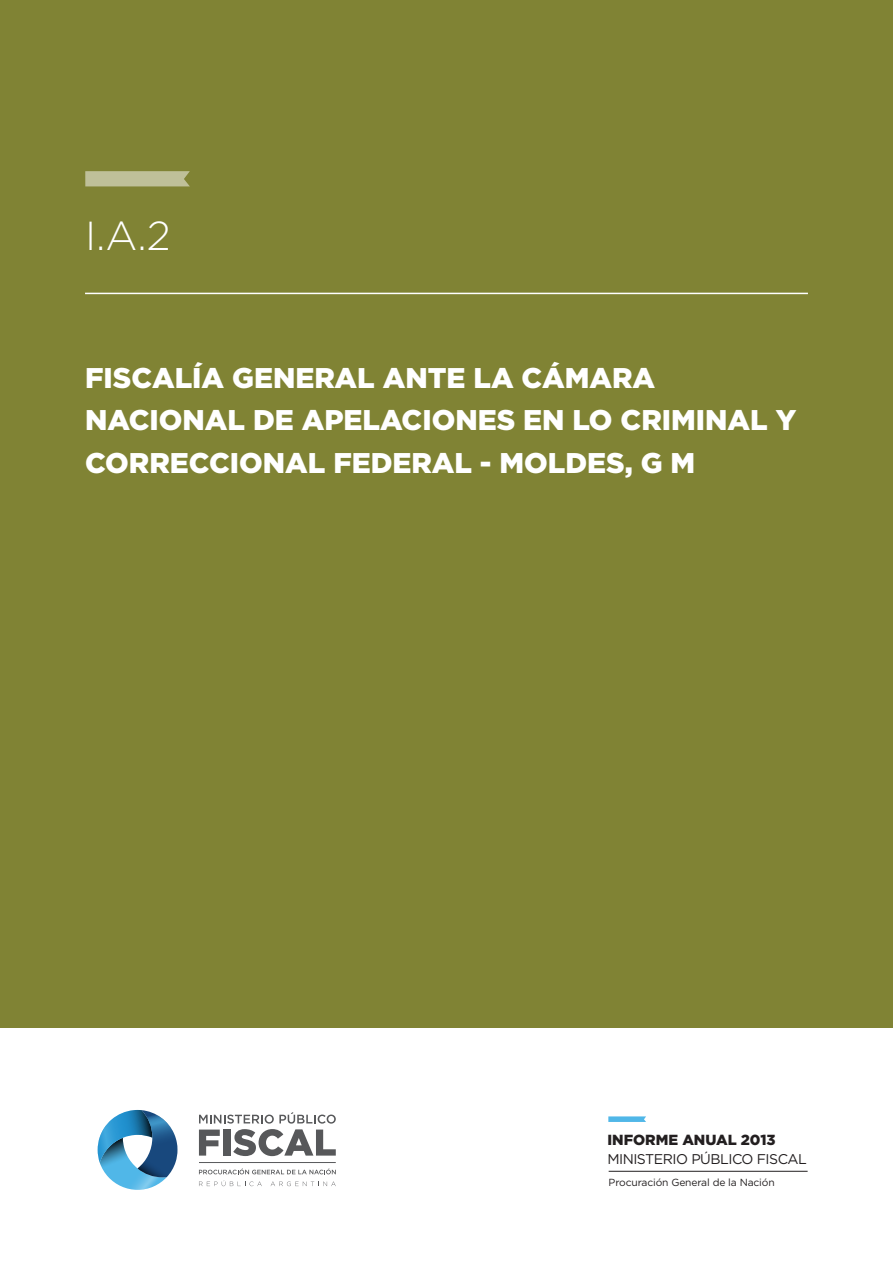
<style>
.page{position:relative;width:893px;height:1263px;background:#fff}
.page>*{position:absolute;margin:0;border:0;box-sizing:border-box;transform-origin:0 0}
.t1{font:300 40.5px "Gotham";color:#fff}
.t2{font:900 28.5px/42px "Gotham";color:#fff}
.t3{font:900 14.7px "Gotham";color:#231f20}
.t4{font:14.1px "Gotham";letter-spacing:-.035em;color:#231f20}
.t5{font:10.35px "Gotham";letter-spacing:-.01em;color:#231f20}
</style>
<div class="page">
<div style="left:0;top:0;width:893px;height:1027px;background:#808334"></div>
<hr style="left:85px;top:293px;width:723px;height:1px;background:#fff">
<hr style="left:199px;top:1162px;width:137px;height:1px;background:#57585a">
<svg style="left:199px;top:1168px;width:137px;height:6px"></svg>
<svg style="left:199px;top:1180px;width:63px;height:6px"></svg>
<svg style="left:271px;top:1181px;width:65px;height:5px"></svg>
<svg style="left:199px;top:1129px;width:21px;height:26px"></svg>
<div style="left:223px;top:1129px;width:7px;height:26px;background:#57585a"></div>
<svg style="left:233px;top:1129px;width:103px;height:27px"></svg>
<svg style="left:199px;top:1112px;width:137px;height:11px"></svg>
<svg style="left:98px;top:1110px;width:79px;height:80px"></svg>
<svg style="left:608px;top:1116px;width:38px;height:6px"></svg>
<hr style="left:609px;top:1171px;width:199px;height:1px;background:#231f20">
<svg style="left:85px;top:171px;width:105px;height:15px;background:#bcbd94"></svg>
<h1 class="t1" style="left:85px;top:210px;width:87px">I.A.2</h1>
<p class="t2" style="left:85px;top:357px;width:713px">FISCALÍA GENERAL ANTE LA CÁMARA<br>NACIONAL DE APELACIONES EN LO CRIMINAL Y<br>CORRECCIONAL FEDERAL - MOLDES, G M</p>
<p class="t3" style="left:607px;top:1130px;width:170px">INFORME ANUAL 2013</p>
<p class="t4" style="left:607px;top:1149px;width:201px">MINISTERIO PÚBLICO FISCAL</p>
<p class="t5" style="left:609px;top:1176px;width:168px">Procuración General de la Nación</p>
</div>
